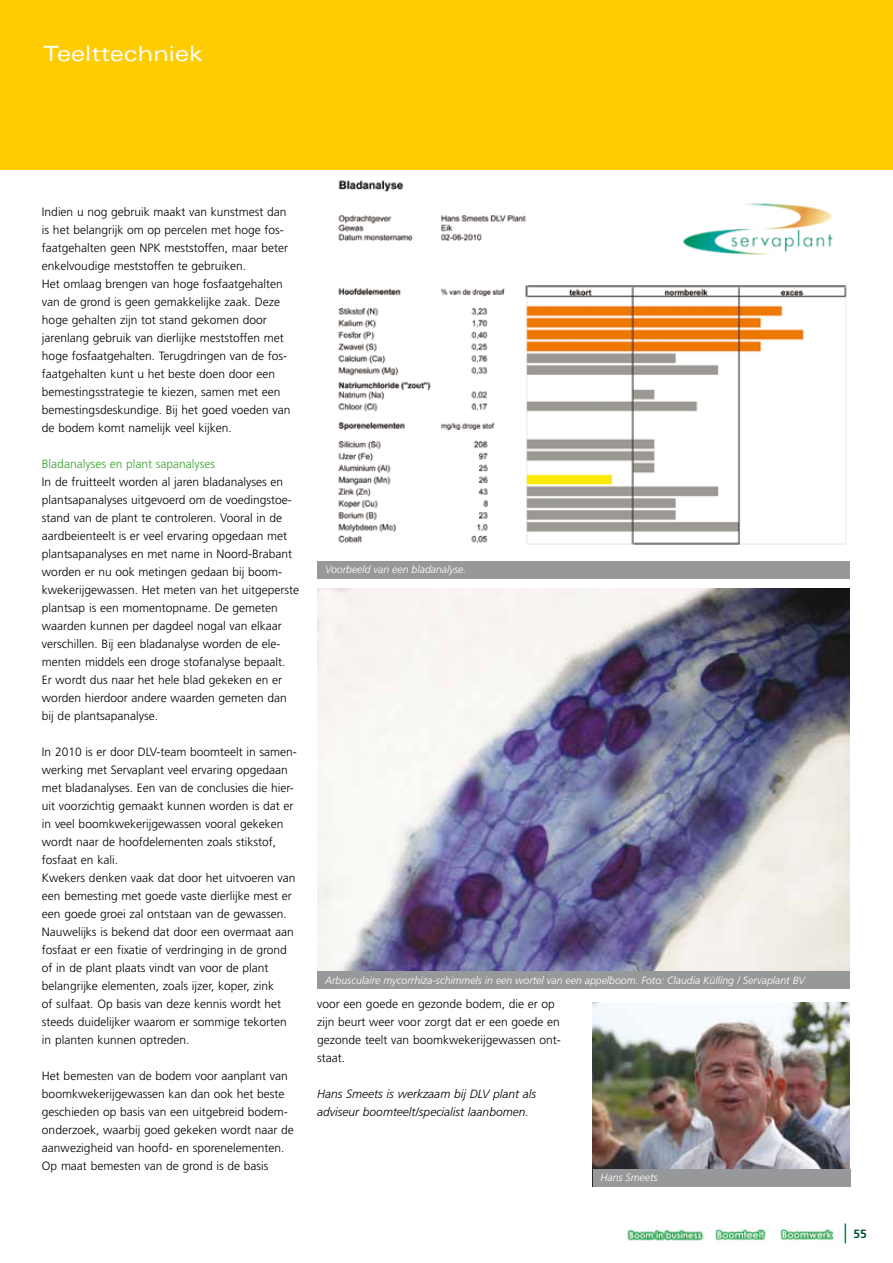
<style>
.page{position:relative;width:893px;height:1263px;background:#fff}
.page>*{position:absolute;margin:0;border:0;box-sizing:border-box;transform-origin:0 0}
.t1{font:expanded 21px "Univers";color:#fff}
.t2{font:300 12px/18px "Frutiger";color:#000}
.t3{font:italic 300 12px/18px "Frutiger";color:#000}
.t4{font:300 12px "Frutiger";color:#35a32c}
.t5{font:700 12px "Frutiger";color:#00523c}
.t6{font:italic 300 10.5px "Frutiger";color:#fff}
</style>
<div class="page">
<img style="left:627px;top:1226px;width:77px;height:15px">
<img style="left:715px;top:1228px;width:51px;height:13px">
<img style="left:780px;top:1223px;width:66px;height:21px">
<img style="left:317px;top:589px;width:533px;height:383px">
<img style="left:317px;top:169px;width:533px;height:376px">
<div style="left:0;top:0;width:893px;height:169px;background:#fecc00"></div>
<div style="left:317px;top:561px;width:533px;height:18px;background:#97989a"></div>
<div style="left:317px;top:972px;width:533px;height:17px;background:#97989a"></div>
<img style="left:593px;top:1002px;width:257px;height:167px">
<div style="left:593px;top:1169px;width:257px;height:17px;background:#97989a"></div>
<h1 class="t1" style="left:43px;top:41px;width:161px">Teelttechniek</h1>
<p class="t2" style="left:42px;top:203px;width:250px">Indien u nog gebruik maakt van kunstmest dan is het belangrijk om op percelen met hoge fos&shy;faatgehalten geen NPK meststoffen, maar beter enkelvoudige meststoffen te gebruiken.<br>Het omlaag brengen van hoge fosfaatgehalten van de grond is geen gemakkelijke zaak. Deze hoge gehalten zijn tot stand gekomen door jarenlang gebruik van dierlijke meststoffen met hoge fosfaatgehalten. Terugdringen van de fos&shy;faatgehalten kunt u het beste doen door een bemestingsstrategie te kiezen, samen met een bemestingsdeskundige. Bij het goed voeden van de bodem komt namelijk veel kijken.</p>
<p class="t4" style="left:42px;top:457px;width:175px">Bladanalyses en plant sapanalyses</p>
<p class="t2" style="left:42px;top:473px;width:259px">In de fruitteelt worden al jaren bladanalyses en plantsapanalyses uitgevoerd om de voedingstoe&shy;stand van de plant te controleren. Vooral in de aardbeienteelt is er veel ervaring opgedaan met plantsapanalyses en met name in Noord-Brabant worden er nu ook metingen gedaan bij boom&shy;kwekerijgewassen. Het meten van het uitgeperste plantsap is een momentopname. De gemeten waarden kunnen per dagdeel nogal van elkaar verschillen. Bij een bladanalyse worden de ele&shy;menten middels een droge stofanalyse bepaalt.<br>Er wordt dus naar het hele blad gekeken en er worden hierdoor andere waarden gemeten dan bij de plantsapanalyse.</p>
<p class="t2" style="left:42px;top:743px;width:256px">In 2010 is er door DLV-team boomteelt in samen&shy;werking met Servaplant veel ervaring opgedaan met bladanalyses. Een van de conclusies die hier&shy;uit voorzichtig gemaakt kunnen worden is dat er in veel boomkwekerijgewassen vooral gekeken wordt naar de hoofdelementen zoals stikstof, fosfaat en kali.<br>Kwekers denken vaak dat door het uitvoeren van een bemesting met goede vaste dierlijke mest er een goede groei zal ontstaan van de gewassen.<br>Nauwelijks is bekend dat door een overmaat aan fosfaat er een fixatie of verdringing in de grond of in de plant plaats vindt van voor de plant belangrijke elementen, zoals ijzer, koper, zink<br>of sulfaat. Op basis van deze kennis wordt het steeds duidelijker waarom er sommige tekorten in planten kunnen optreden.</p>
<p class="t2" style="left:42px;top:1067px;width:253px">Het bemesten van de bodem voor aanplant van boomkwekerijgewassen kan dan ook het beste geschieden op basis van een uitgebreid bodem&shy;onderzoek, waarbij goed gekeken wordt naar de aanwezigheid van hoofd- en sporenelementen.<br>Op maat bemesten van de grond is de basis</p>
<p class="t6" style="left:325px;top:563px;width:143px">Voorbeeld van een bladanalyse.</p>
<p class="t6" style="left:325px;top:974px;width:481px">Arbusculaire mycorrhiza-schimmels in een wortel van een appelboom. Foto: Claudia Külling / Servaplant BV</p>
<p class="t2" style="left:317px;top:995px;width:245px">voor een goede en gezonde bodem, die er op zijn beurt weer voor zorgt dat er een goede en gezonde teelt van boomkwekerijgewassen ont&shy;staat.</p>
<p class="t3" style="left:317px;top:1085px;width:220px">Hans Smeets is werkzaam bij DLV plant als adviseur boomteelt/specialist laanbomen.</p>
<p class="t6" style="left:600px;top:1171px;width:59px">Hans Smeets</p>
<p class="t5" style="left:853px;top:1227px;width:15px">55</p>
</div>
